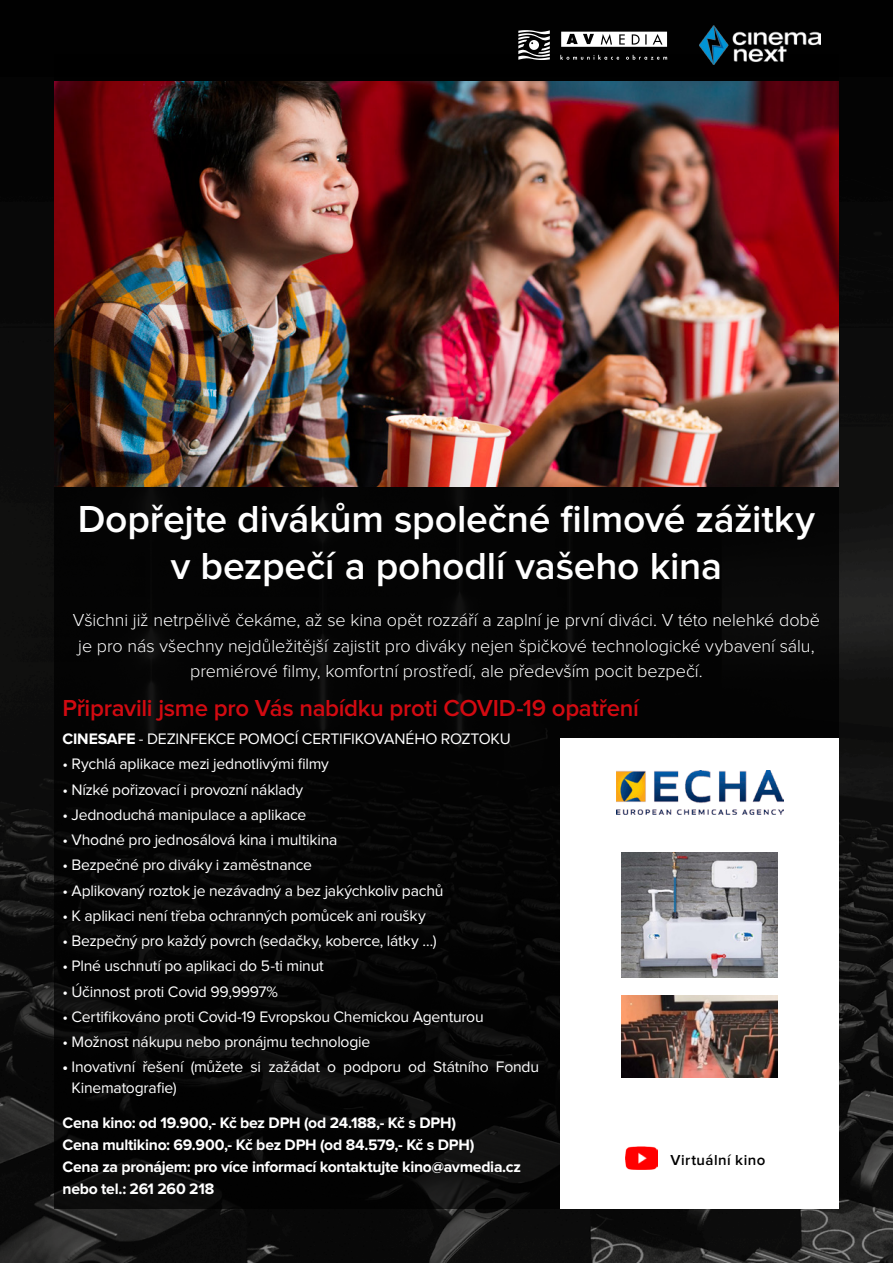
<style>
.page{position:relative;width:893px;height:1263px;background:#fff}
.page>*{position:absolute;margin:0;border:0;box-sizing:border-box;transform-origin:0 0}
.t1{font:600 39px/46.8px "Proxima Nova";letter-spacing:-.005em;color:#fff;text-align:center}
.t2{font:600 24px "Proxima Nova";letter-spacing:-.015em;color:#d20a11}
.t3{font:300 18px/25.5px "Proxima Nova";letter-spacing:-.005em;color:#fff;text-align:center}
.t4{font:15.75px/21px "Proxima Nova";letter-spacing:-.015em;color:#fff}
.t5{font:700 15.75px/22.2px "Proxima Nova";letter-spacing:-.02em;color:#fff}
.t6{font:600 15px "Proxima Nova";letter-spacing:.03em;color:#000}
.s1{font-weight:700}
</style>
<div class="page">
<img style="left:0;top:0;width:893px;height:1263px">
<div style="left:54px;top:54px;width:785px;height:1155px;background:#000"></div>
<img style="left:54px;top:82px;width:785px;height:404px">
<div style="left:561px;top:738px;width:278px;height:471px;background:#fff"></div>
<img style="left:616px;top:771px;width:168px;height:43px">
<img style="left:622px;top:852px;width:156px;height:125px">
<img style="left:622px;top:996px;width:156px;height:82px">
<svg style="left:518px;top:30px;width:32px;height:30px"></svg>
<svg style="left:561px;top:32px;width:106px;height:15px"></svg>
<svg style="left:560px;top:55px;width:59px;height:5px"></svg>
<svg style="left:626px;top:55px;width:41px;height:5px"></svg>
<img style="left:699px;top:26px;width:121px;height:38px">
<img style="left:625px;top:1147px;width:33px;height:22px">
<h1 class="t1" style="left:78px;top:497px;width:739px">Dopřejte divákům společné filmové zážitky v bezpečí a pohodlí vašeho kina</h1>
<p class="t3" style="left:73px;top:608px;width:749px">Všichni již netrpělivě čekáme, až se kina opět rozzáří a zaplní je první diváci. V této nelehké době je pro nás všechny nejdůležitější zajistit pro diváky nejen špičkové technologické vybavení sálu, premiérové filmy, komfortní prostředí, ale především pocit bezpečí.</p>
<h2 class="t2" style="left:63px;top:697px;width:578px">Připravili jsme pro Vás nabídku proti COVID-19 opatření</h2>
<p class="t4" style="left:63px;top:729px;width:450px"><span class="s1">CINESAFE</span> - DEZINFEKCE POMOCÍ CERTIFIKOVANÉHO ROZTOKU</p>
<p class="t4" style="left:63px;top:754px;width:268px">• Rychlá aplikace mezi jednotlivými filmy</p>
<p class="t4" style="left:63px;top:780px;width:242px">• Nízké pořizovací i provozní náklady</p>
<p class="t4" style="left:63px;top:805px;width:245px">• Jednoduchá manipulace a aplikace</p>
<p class="t4" style="left:63px;top:830px;width:276px">• Vhodné pro jednosálová kina i multikina</p>
<p class="t4" style="left:63px;top:855px;width:251px">• Bezpečné pro diváky i zaměstnance</p>
<p class="t4" style="left:63px;top:881px;width:382px">• Aplikovaný roztok je nezávadný a bez jakýchkoliv pachů</p>
<p class="t4" style="left:63px;top:906px;width:365px">• K aplikaci není třeba ochranných pomůcek ani roušky</p>
<p class="t4" style="left:63px;top:931px;width:376px">• Bezpečný pro každý povrch (sedačky, koberce, látky …)</p>
<p class="t4" style="left:63px;top:956px;width:263px">• Plné uschnutí po aplikaci do 5-ti minut</p>
<p class="t4" style="left:63px;top:982px;width:217px">• Účinnost proti Covid 99,9997%</p>
<p class="t4" style="left:63px;top:1007px;width:423px">• Certifikováno proti Covid-19 Evropskou Chemickou Agenturou</p>
<p class="t4" style="left:63px;top:1032px;width:309px">• Možnost nákupu nebo pronájmu technologie</p>
<p class="t4" style="left:71px;top:1057px;width:469px;text-indent:-9px"><span class="s1">•</span> Inovativní řešení (můžete si zažádat o podporu od Státního Fondu<br>Kinematografie)</p>
<p class="t5" style="left:63px;top:1112px;width:460px">Cena kino: od 19.900,- Kč bez DPH (od 24.188,- Kč s DPH)<br>Cena multikino: 69.900,- Kč bez DPH (od 84.579,- Kč s DPH)<br>Cena za pronájem: pro více informací kontaktujte kino@avmedia.cz nebo tel.: 261 260 218</p>
<p class="t6" style="left:671px;top:1153px;width:96px">Virtuální kino</p>
</div>
